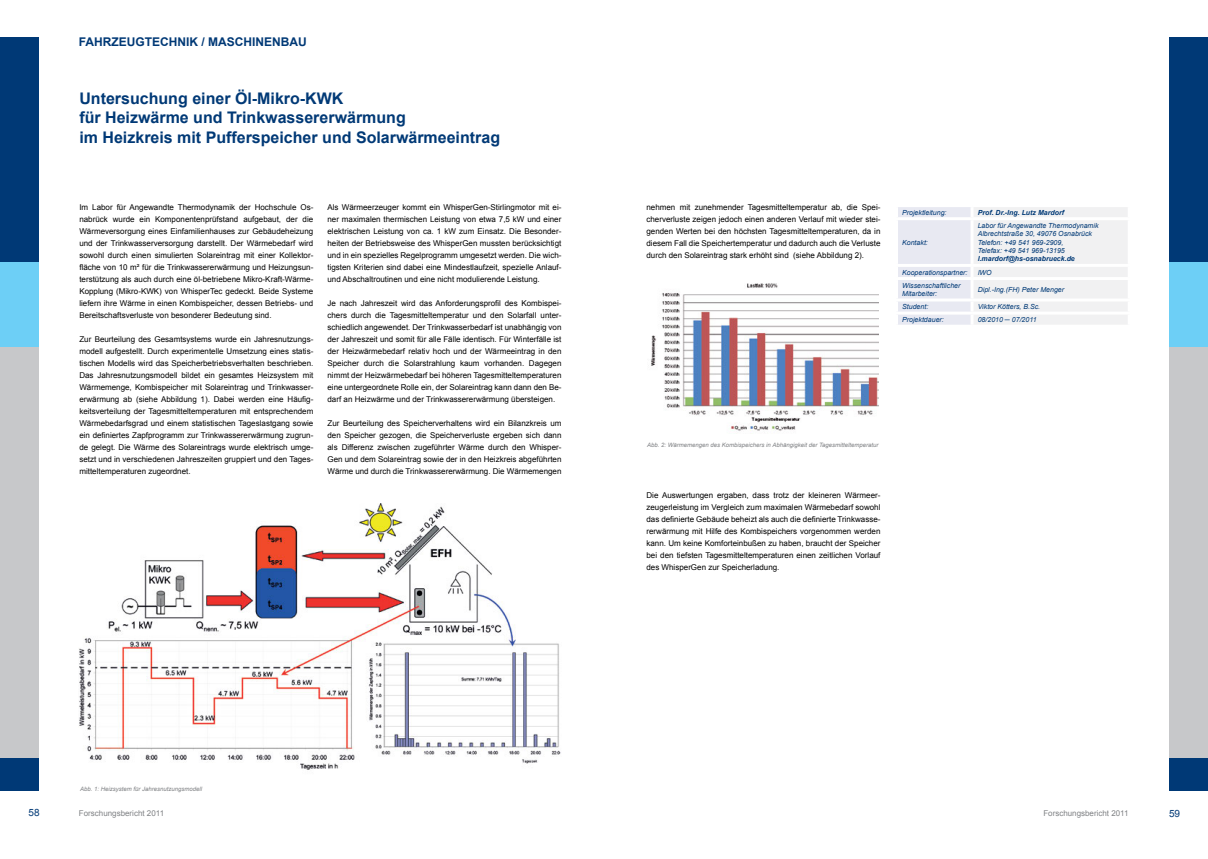
<style>
.page{position:relative;width:1208px;height:859px;background:#fff}
.page>*{position:absolute;margin:0;border:0;box-sizing:border-box;transform-origin:0 0}
.t1{font:700 16px/19.2px "Arial";color:#003976}
.t2{font:700 12px "Arial";color:#003976}
.t3{font:10px "Arial";color:#003976}
.t4{font:8px/12px "Arial";color:#000;text-align:justify}
.t5{font:8px "Arial";color:#808285}
.t6{font:italic 7px/8.4px "Arial";color:#003976}
.t7{font:italic 700 7px "Arial";color:#003976}
.t8{font:italic 6px "Arial";color:#808285}
</style>
<div class="page">
<div style="left:0;top:748px;width:39px;height:43px;background:#003976"></div>
<div style="left:0;top:304px;width:39px;height:454px;background:#c7c8ca"></div>
<div style="left:0;top:172px;width:39px;height:175px;background:#6dcff6"></div>
<div style="left:0;top:37px;width:39px;height:224px;background:#003976"></div>
<div style="left:1169px;top:748px;width:39px;height:43px;background:#003976"></div>
<div style="left:1169px;top:304px;width:39px;height:454px;background:#c7c8ca"></div>
<div style="left:1169px;top:172px;width:39px;height:175px;background:#6dcff6"></div>
<div style="left:1169px;top:37px;width:39px;height:224px;background:#003976"></div>
<svg style="left:898px;top:207px;width:230px;height:118px"></svg>
<img style="left:651px;top:283px;width:227px;height:148px">
<img style="left:79px;top:503px;width:482px;height:267px">
<h2 class="t2" style="left:79px;top:33px;width:9px">fahrzeugtechnik</h2>
<h2 class="t2" style="left:202px;top:33px;width:26px">/ Maschinenbau</h2>
<h1 class="t1" style="left:79px;top:90px;width:422px">Untersuchung einer Öl-Mikro-KWK<br>für Heizwärme und Trinkwassererwärmung<br>im Heizkreis mit Pufferspeicher und Solarwärmeeintrag</h1>
<p class="t4" style="left:79px;top:201px;width:235px">I m Labor für Angewandte Thermodynamik der Hochschule Os&shy;nabrück wurde ein Komponentenprüfstand aufgebaut, der die Wärmeversorgung eines Einfamilienhauses zur Gebäudeheizung und der Trinkwasserversorgung darstellt. Der Wärmebedarf wird sowohl durch einen simulierten Solareintrag mit einer Kollektor&shy;fläche von 10 m² für die Trinkwassererwärmung und Heizungsun&shy;terstützung als auch durch eine öl-betriebene Mikro-Kraft-Wärme-Kopplung (Mikro-KWK</p>
<p class="t4" style="left:79px;top:285px;width:235px;text-indent:80px">) von WhisperTec gedeckt. Beide Systeme liefern ihre Wärme in einen Kombispeicher, dessen Betriebs- und Bereitschaftsverluste von besonderer Bedeutung sind.</p>
<p class="t4" style="left:79px;top:333px;width:235px">Zur Beurteilung des Gesamtsystems wurde ein Jahresnutzungs&shy;modell aufgestellt. Durch experimentelle U msetzung eines statis&shy;tischen Modells wird das Speicherbetriebsverhalten beschrieben.<br>Das Jahresnutzungsmodell bildet ein gesamtes Heizsystem mit Wärmemenge, Kombispeicher mit Solareintrag und Trinkwasser&shy;erwärmung ab (siehe Abbildung 1). Dabei werden eine Häufig&shy;keitsverteilung der Tagesmitteltemperaturen mit entsprechendem Wärmebedarfsgrad und einem statistischen Tageslastgang sowie ein definiertes Zapfprogramm zur Trinkwassererwärmung zugrun&shy;de gelegt. Die Wärme des Solareintrags wurde elektrisch umge&shy;setzt und in verschiedenen Jahreszeiten gruppiert und den Tages&shy;mitteltemperaturen zugeordnet.</p>
<p class="t4" style="left:327px;top:201px;width:235px">Als Wärmeerzeuger kommt ein WhisperGen-Stirlingmotor mit ei&shy;ner maximalen thermischen Leistung von etwa 7,5 kW und einer elektrischen Leistung von ca. 1 kW zum Einsatz. Die Besonder&shy;heiten der Betriebsweise des WhisperGen mussten berücksichtigt und in ein spezielles Regelprogramm umgesetzt werden. Die wich&shy;tigsten Kriterien sind dabei eine Mindestlaufzeit, spezielle Anlauf&shy;und Abschaltroutinen und eine nicht modulierende Leistung.</p>
<p class="t4" style="left:327px;top:297px;width:235px">Je nach Jahreszeit wird das Anforderungsprofil des Kombispei&shy;chers durch die Tagesmitteltemperatur und den Solarfall unter&shy;schiedlich angewendet. Der Trinkwasserbedarf ist unabhängig von der Jahreszeit und somit für alle Fälle identisch. Für Winterfälle ist der Heizwärmebedarf relativ hoch und der Wärmeeintrag in den Speicher durch die Solarstrahlung kaum vorhanden. Dagegen nimmt der Heizwärmebedarf bei höheren Tagesmitteltemperaturen eine untergeordnete Rolle ein, der Solareintrag kann dann den Be&shy;darf an Heizwärme und der Trinkwassererwärmung übersteigen.</p>
<p class="t4" style="left:327px;top:417px;width:235px">Zur Beurteilung des Speicherverhaltens wird ein Bilanzkreis um den Speicher gezogen, die Speicherverluste ergeben sich dann als Differenz zwischen zugeführter Wärme durch den Whisper-Gen und dem Solareintrag sowie der in den Heizkreis abgeführten Wärme und durch die Trinkwassererwärmung. Die Wärmemengen</p>
<p class="t4" style="left:646px;top:201px;width:235px">nehmen mit zunehmender Tagesmitteltemperatur ab, die Spei&shy;cherverluste zeigen jedoch einen anderen Verlauf mit wieder stei&shy;genden Werten bei den höchsten Tagesmitteltemperaturen, da in diesem Fall die Speichertemperatur und dadurch auch die Verluste durch den Solareintrag stark erhöht sind (siehe Abbildung 2).</p>
<p class="t6" style="left:902px;top:208px;width:46px">Projektleitung:</p>
<p class="t7" style="left:977px;top:208px;width:88px">Prof. Dr.-Ing. Lutz Mardorf</p>
<p class="t6" style="left:902px;top:238px;width:27px">Kontakt:</p>
<p class="t6" style="left:977px;top:221px;width:122px">Labor für Angewandte Thermodynamik<br>Albrechtstraße 30, 49076 Osnabrück<br>Telefon: +49 541 969-2909,<br>Telefax: +49 541 969-13195</p>
<p class="t7" style="left:977px;top:254px;width:99px">l.mardorf@hs-osnabrueck.de</p>
<p class="t6" style="left:902px;top:268px;width:67px">Kooperationspartner:</p>
<p class="t6" style="left:977px;top:268px;width:15px">IWO</p>
<p class="t6" style="left:902px;top:281px;width:60px">Wissenschaftlicher<br>Mitarbeiter:</p>
<p class="t6" style="left:977px;top:285px;width:88px">Dipl.-Ing.(FH) Peter Menger</p>
<p class="t6" style="left:902px;top:303px;width:28px">Student:</p>
<p class="t6" style="left:977px;top:303px;width:64px">Viktor Kötters, B.Sc.</p>
<p class="t6" style="left:902px;top:316px;width:43px">Projektdauer:</p>
<p class="t6" style="left:977px;top:316px;width:60px">08/2010 ─ 07/2011</p>
<p class="t8" style="left:647px;top:441px;width:233px">Abb. 2: Wärmemengen des Kombispeichers in Abhängigkeit der Tagesmitteltemperatur</p>
<p class="t4" style="left:646px;top:489px;width:236px">Die Auswertungen ergaben, dass trotz der kleineren Wärmeer&shy;zeugerleistung im Vergleich zum maximalen Wärmebedarf sowohl das definierte Gebäude beheizt als auch die definierte Trinkwasse&shy;rerwärmung mit H ilfe des Kombispeichers vorgenommen werden kann. U m keine Komforteinbußen zu haben, braucht der Speicher bei den tiefsten Tagesmitteltemperaturen einen zeitlichen Vorlauf des WhisperGen zur Speicherladung.</p>
<p class="t8" style="left:80px;top:785px;width:124px">Abb. 1: Heizsystem für Jahresnutzungsmodell</p>
<p class="t3" style="left:29px;top:806px;width:13px">58</p>
<p class="t5" style="left:79px;top:808px;width:87px">Forschungsbericht 2011</p>
<p class="t5" style="left:1043px;top:808px;width:87px">Forschungsbericht 2011</p>
<p class="t3" style="left:1169px;top:807px;width:13px">59</p>
</div>
